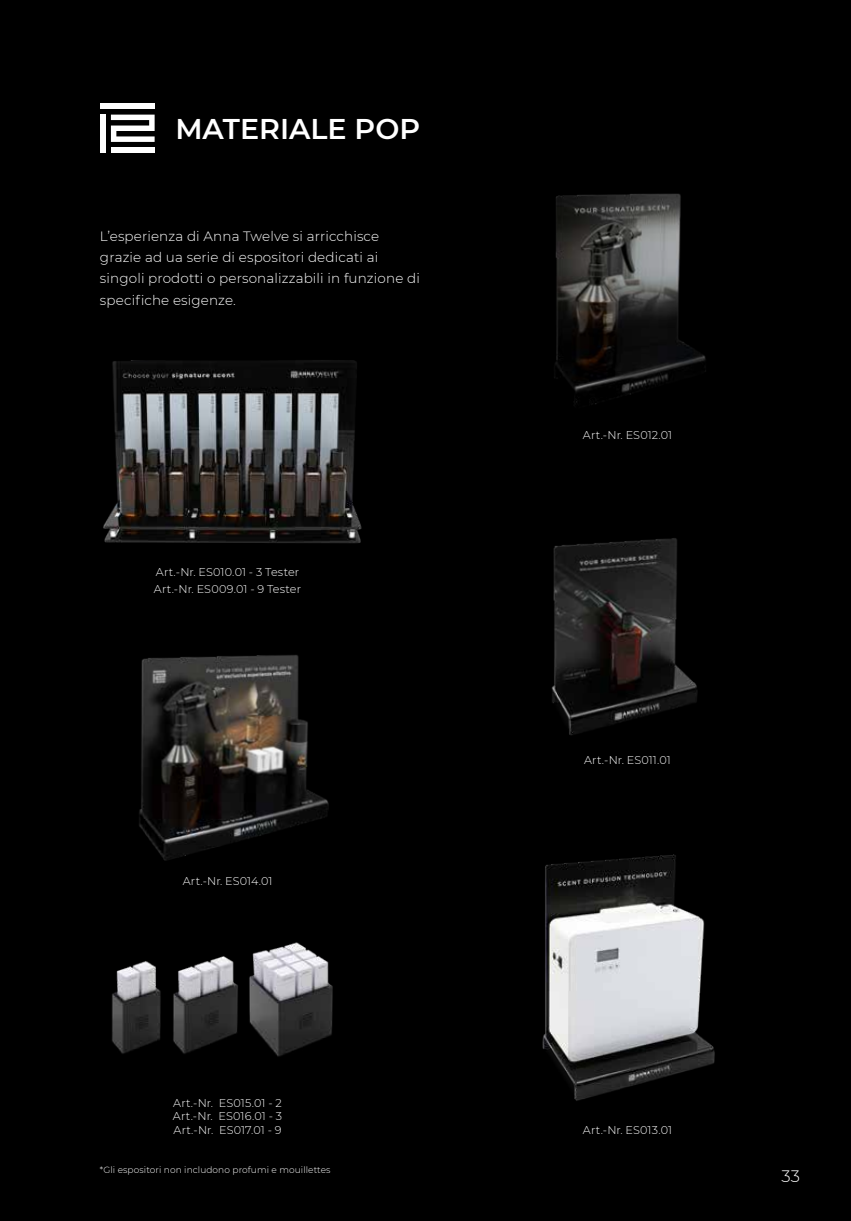
<style>
.page{position:relative;width:851px;height:1221px;background:#fff}
.page>*{position:absolute;margin:0;border:0;box-sizing:border-box;transform-origin:0 0}
.t1{font:600 28.5px "Montserrat";color:#fff}
.t2{font:300 16.5px "Montserrat";color:#fff}
.t3{font:300 13.5px/21px "Montserrat";letter-spacing:.01em;color:#fff}
.t4{font:300 11.25px/13.5px "Montserrat";letter-spacing:.005em;color:#fff;text-align:justify}
.t5{font:300 9px "Montserrat";letter-spacing:.01em;color:#fff}
</style>
<div class="page">
<div style="left:0;top:0;width:850px;height:1220px;background:#000"></div>
<img style="left:103px;top:360px;width:259px;height:184px">
<img style="left:542px;top:854px;width:173px;height:247px">
<img style="left:551px;top:538px;width:147px;height:197px">
<img style="left:139px;top:655px;width:190px;height:206px">
<img style="left:554px;top:193px;width:152px;height:211px">
<div style="left:100px;top:104px;width:55px;height:5px;background:#fff"></div>
<div style="left:100px;top:115px;width:5px;height:38px;background:#fff"></div>
<svg style="left:111px;top:115px;width:44px;height:27px"></svg>
<div style="left:111px;top:147px;width:44px;height:6px;background:#fff"></div>
<img style="left:206px;top:956px;width:21px;height:89px">
<img style="left:112px;top:961px;width:94px;height:93px">
<img style="left:227px;top:942px;width:106px;height:115px">
<p class="t1" style="left:175px;top:109px;width:246px">MATERIALE POP</p>
<p class="t3" style="left:100px;top:226px;width:321px">L’esperienza di Anna Twelve si arricchisce grazie ad ua serie di espositori dedicati ai singoli prodotti o personalizzabili in funzione di specifiche esigenze.</p>
<p class="t4" style="left:154px;top:563px;width:149px;line-height:16.5px">Art.-Nr. ES010.01 - 3 Tester<br>Art.-Nr. ES009.01 - 9 Tester</p>
<p class="t4" style="left:183px;top:874px;width:91px">Art.-Nr. ES014.01</p>
<p class="t4" style="left:173px;top:1095px;width:111px">Art.-Nr. ES015.01 - 2<br>Art.-Nr. ES016.01 - 3<br>Art.-Nr. ES017.01 - 9</p>
<p class="t5" style="left:100px;top:1163px;width:232px">*Gli espositori non includono profumi e mouillettes</p>
<p class="t4" style="left:583px;top:428px;width:91px">Art.-Nr. ES012.01</p>
<p class="t4" style="left:584px;top:752px;width:88px">Art.-Nr. ES011.01</p>
<p class="t4" style="left:583px;top:1122px;width:91px">Art.-Nr. ES013.01</p>
<p class="t2" style="left:781px;top:1164px;width:20px">33</p>
</div>
